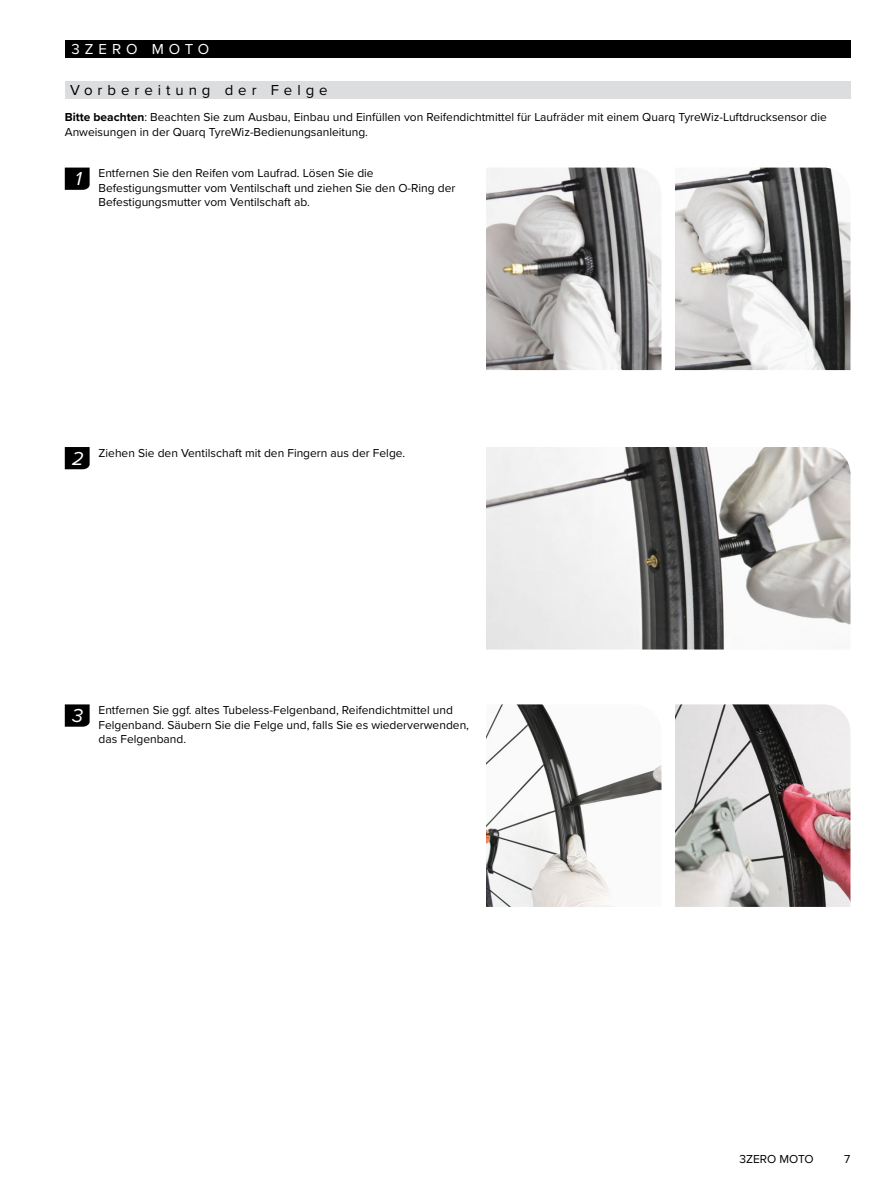
<style>
.page{position:relative;width:891px;height:1188px;background:#fff}
.page>*{position:absolute;margin:0;border:0;box-sizing:border-box;transform-origin:0 0}
.t1{font:italic 19.5px "Proxima Nova";color:#fff}
.Section_Title_-_Grey__TOC_Level_2{font:15px "Proxima Nova";letter-spacing:.33em;color:#000}
.Section_Title_-_Black__TOC_Level_1{font:15px "Proxima Nova";letter-spacing:.33em;color:#fff}
.Normal_Text_-_Right_Indent_3_5{font:12px/14.4px "Proxima Nova";color:#000}
.Normal_Text_-_Full_Width{font:12px/14.4px "Proxima Nova";color:#000}
.s1{font-weight:700}
</style>
<div class="page">
<div style="left:65px;top:40px;width:785px;height:18px;background:#000"></div>
<div style="left:65px;top:82px;width:785px;height:17px;background:#dcddde"></div>
<svg style="left:65px;top:168px;width:25px;height:22px"></svg>
<img style="left:486px;top:168px;width:176px;height:202px">
<img style="left:675px;top:168px;width:175px;height:202px">
<svg style="left:65px;top:447px;width:25px;height:22px"></svg>
<img style="left:486px;top:447px;width:364px;height:203px">
<svg style="left:65px;top:704px;width:25px;height:23px"></svg>
<img style="left:486px;top:704px;width:176px;height:203px">
<img style="left:675px;top:704px;width:175px;height:203px">
<p class="Section_Title_-_Black__TOC_Level_1" style="left:72px;top:38px;width:139px">3ZERO MOTO</p>
<p class="Section_Title_-_Grey__TOC_Level_2" style="left:70px;top:79px;width:259px">Vorbereitung der Felge</p>
<p class="Normal_Text_-_Full_Width" style="left:65px;top:110px;width:764px"><span class="s1">Bitte beachten</span>: Beachten Sie zum Ausbau, Einbau und Einfüllen von Reifendichtmittel für Laufräder mit einem Quarq TyreWiz-Luftdrucksensor die<br>Anweisungen in der Quarq TyreWiz-Bedienungsanleitung.</p>
<p class="Normal_Text_-_Right_Indent_3_5" style="left:99px;top:166px;width:358px">Entfernen Sie den Reifen vom Laufrad. Lösen Sie die<br>Befestigungsmutter vom Ventilschaft und ziehen Sie den O-Ring der<br>Befestigungsmutter vom Ventilschaft ab.</p>
<p class="t1" style="left:75px;top:164px;width:8px">1</p>
<p class="t1" style="left:72px;top:444px;width:13px">2</p>
<p class="Normal_Text_-_Right_Indent_3_5" style="left:99px;top:445px;width:308px">Ziehen Sie den Ventilschaft mit den Fingern aus der Felge.</p>
<p class="t1" style="left:72px;top:701px;width:12px">3</p>
<p class="Normal_Text_-_Right_Indent_3_5" style="left:99px;top:702px;width:372px">Entfernen Sie ggf. altes Tubeless-Felgenband, Reifendichtmittel und<br>Felgenband. Säubern Sie die Felge und, falls Sie es wiederverwenden, das Felgenband.</p>
<p class="Normal_Text_-_Full_Width" style="left:739px;top:1151px;width:76px">3ZERO MOTO</p>
<p class="Normal_Text_-_Full_Width" style="left:844px;top:1151px;width:8px">7</p>
</div>
